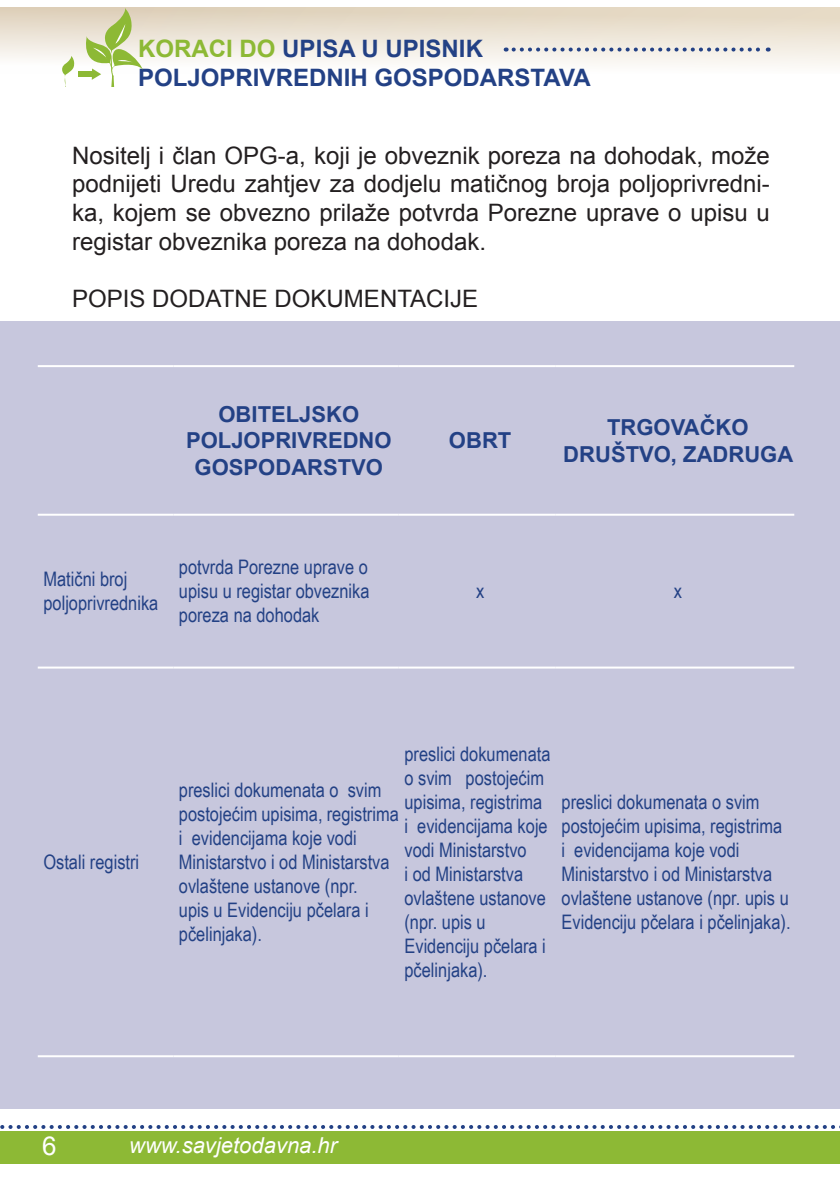
<style>
.page{position:relative;width:840px;height:1191px;background:#fff}
.page>*{position:absolute;margin:0;border:0;box-sizing:border-box;transform-origin:0 0}
.t1{font:26px "Arial";color:#fff}
.TEKST{font:24px/28.8px "Arial";color:#231f20;text-align:justify}
.t2{font:700 24px/28.8px "Arial";color:#234185}
.TEKST-2{font:700 22px/26.4px "Arial";color:#234185;text-align:center}
.t3{font:italic 22px "Arial";color:#fff}
.TEKST-3{font:20px/24px "Arial Narrow";color:#234185}
.s1{color:#8db935}
</style>
<div class="page">
<div style="left:0;top:8px;width:839px;height:66px;background:linear-gradient(to bottom,#e0d2bb,#feffff)"></div>
<div style="left:0;top:1131px;width:839px;height:32px;background:#8db935"></div>
<svg style="left:0;top:1125px;width:840px;height:4px"></svg>
<svg style="left:513px;top:48px;width:255px;height:4px"></svg>
<svg style="left:62px;top:8px;width:81px;height:78px"></svg>
<svg style="left:839px;top:8px;width:1px;height:58px"></svg>
<div style="left:0;top:321px;width:839px;height:787px;background:#c7c7dd"></div>
<hr style="left:38px;top:365px;width:135px;height:2px;background:#fff">
<hr style="left:173px;top:365px;width:225px;height:2px;background:#fff">
<hr style="left:398px;top:365px;width:157px;height:2px;background:#fff">
<hr style="left:555px;top:365px;width:238px;height:2px;background:#fff">
<hr style="left:38px;top:514px;width:135px;height:2px;background:#fff">
<hr style="left:173px;top:514px;width:225px;height:2px;background:#fff">
<hr style="left:398px;top:514px;width:157px;height:2px;background:#fff">
<hr style="left:555px;top:514px;width:238px;height:2px;background:#fff">
<hr style="left:38px;top:666px;width:135px;height:2px;background:#fff">
<hr style="left:173px;top:666px;width:225px;height:2px;background:#fff">
<hr style="left:398px;top:666px;width:157px;height:2px;background:#fff">
<hr style="left:555px;top:666px;width:238px;height:2px;background:#fff">
<hr style="left:38px;top:1055px;width:135px;height:2px;background:#fff">
<hr style="left:173px;top:1055px;width:225px;height:2px;background:#fff">
<hr style="left:398px;top:1055px;width:157px;height:2px;background:#fff">
<hr style="left:555px;top:1055px;width:238px;height:2px;background:#fff">
<p class="t2" style="left:138px;top:35px;width:454px"><span class="s1">KORACI DO</span> UPISA U UPISNIK<br>POLJOPRIVREDNIH GOSPODARSTAVA</p>
<p class="TEKST" style="left:72px;top:141px;width:699px">Nositelj i član OPG-a, koji je obveznik poreza na dohodak, može podnijeti Uredu zahtjev za dodjelu matičnog broja poljoprivredni&shy;ka, kojem se obvezno prilaže potvrda Porezne uprave o upisu u registar obveznika poreza na dohodak.</p>
<p class="TEKST" style="left:72px;top:285px;width:407px">POPIS DODATNE DOKUMENTACIJE</p>
<p class="TEKST-2" style="left:186px;top:402px;width:207px">OBITELJSKO<br>POLJOPRIVREDNO<br>GOSPODARSTVO</p>
<p class="TEKST-3" style="left:43px;top:566px;width:116px">Matični broj poljoprivrednika</p>
<p class="TEKST-3" style="left:179px;top:554px;width:192px;text-align:justify">potvrda Porezne uprave o upisu u registar obveznika poreza na dohodak</p>
<p class="TEKST-2" style="left:448px;top:428px;width:64px">OBRT</p>
<p class="TEKST-2" style="left:563px;top:415px;width:231px">TRGOVAČKO<br>DRUŠTVO, ZADRUGA</p>
<p class="TEKST-3" style="left:476px;top:578px;width:10px">x</p>
<p class="TEKST-3" style="left:673px;top:578px;width:10px">x</p>
<p class="TEKST-3" style="left:43px;top:849px;width:97px">Ostali registri</p>
<p class="TEKST-3" style="left:404px;top:741px;width:147px">preslici dokumenata o svim postojećim upisima, registrima i evidencijama koje vodi Ministarstvo<br>i od Ministarstva ovlaštene ustanove (npr. upis u<br>Evidenciju pčelara i pčelinjaka).</p>
<p class="TEKST-3" style="left:179px;top:777px;width:221px">preslici dokumenata o svim postojećim upisima, registrima i evidencijama koje vodi<br>Ministarstvo i od Ministarstva ovlaštene ustanove (npr.<br>upis u Evidenciju pčelara i pčelinjaka).</p>
<p class="TEKST-3" style="left:561px;top:789px;width:230px">preslici dokumenata o svim postojećim upisima, registrima i evidencijama koje vodi<br>Ministarstvo i od Ministarstva ovlaštene ustanove (npr. upis u<br>Evidenciju pčelara i pčelinjaka).</p>
<h1 class="t1" style="left:42px;top:1128px;width:16px">6</h1>
<p class="t3" style="left:129px;top:1130px;width:209px">www.savjetodavna.hr</p>
</div>
